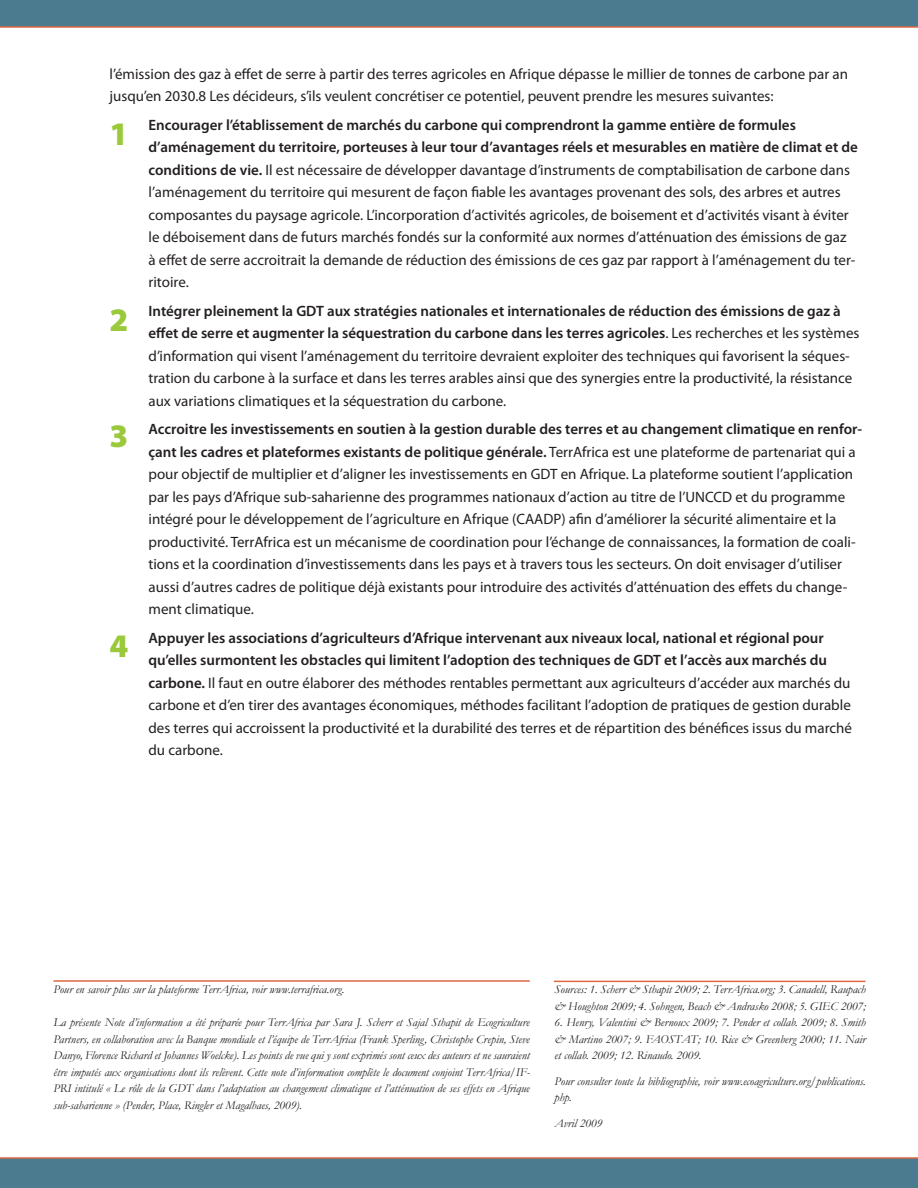
<style>
.page{position:relative;width:918px;height:1188px;background:#fff}
.page>*{position:absolute;margin:0;border:0;box-sizing:border-box;transform-origin:0 0}
.t1{font:900 33px "Myriad Pro";color:#9aca3b}
.t2{font:15px/22.5px "Myriad Pro";color:#231f20}
.t3{font:italic 12px/16.5px "Garamond";color:#231f20;text-align:justify}
.s1{font-weight:600}
</style>
<div class="page">
<div style="left:0;top:1157px;width:918px;height:31px;background:#4b7b8e"></div>
<svg style="left:0;top:0;width:918px;height:28px"></svg>
<hr style="left:54px;top:980px;width:476px;height:2px;background:#de6843">
<hr style="left:554px;top:981px;width:312px;height:1px;background:#de6843">
<p class="t2" style="left:110px;top:62px;width:740px">l’émission des gaz à effet de serre à partir des terres agricoles en Afrique dépasse le millier de tonnes de carbone par an jusqu’en 2030.8 Les décideurs, s’ils veulent concrétiser ce potentiel, peuvent prendre les mesures suivantes:</p>
<p class="t2" style="left:148px;top:113px;width:711px"><span class="s1">Encourager l’établissement de marchés du carbone qui comprendront la gamme entière de formules d’aménagement du territoire, porteuses à leur tour d’avantages réels et mesurables en matière de climat et de conditions de vie.</span> Il est nécessaire de développer davantage d’instruments de comptabilisation de carbone dans l’aménagement du territoire qui mesurent de façon fiable les avantages provenant des sols, des arbres et autres composantes du paysage agricole. L’incorporation d’activités agricoles, de boisement et d’activités visant à éviter le déboisement dans de futurs marchés fondés sur la conformité aux normes d’atténuation des émissions de gaz<br>à effet de serre accroitrait la demande de réduction des émissions de ces gaz par rapport à l’aménagement du ter&shy;ritoire.</p>
<p class="t2" style="left:148px;top:299px;width:712px"><span class="s1">Intégrer pleinement la GDT aux stratégies nationales et internationales de réduction des émissions de gaz à effet de serre et augmenter la séquestration du carbone dans les terres agricoles</span>. Les recherches et les systèmes d’information qui visent l’aménagement du territoire devraient exploiter des techniques qui favorisent la séques&shy;tration du carbone à la surface et dans les terres arables ainsi que des synergies entre la productivité, la résistance aux variations climatiques et la séquestration du carbone.</p>
<p class="t2" style="left:148px;top:418px;width:715px"><span class="s1">Accroitre les investissements en soutien à la gestion durable des terres et au changement climatique en renfor&shy;çant les cadres et plateformes existants de politique générale.</span> TerrAfrica est une plateforme de partenariat qui a pour objectif de multiplier et d’aligner les investissements en GDT en Afrique. La plateforme soutient l’application par les pays d’Afrique sub-saharienne des programmes nationaux d’action au titre de l’UNCCD et du programme intégré pour le développement de l’agriculture en Afrique (CAADP) afin d’améliorer la sécurité alimentaire et la productivité. TerrAfrica est un mécanisme de coordination pour l’échange de connaissances, la formation de coali&shy;tions et la coordination d’investissements dans les pays et à travers tous les secteurs. On doit envisager d’utiliser aussi d’autres cadres de politique déjà existants pour introduire des activités d’atténuation des effets du change&shy;ment climatique.</p>
<p class="t2" style="left:148px;top:626px;width:705px"><span class="s1">Appuyer les associations d’agriculteurs d’Afrique intervenant aux niveaux local, national et régional pour qu’elles surmontent les obstacles qui limitent l’adoption des techniques de GDT et l’accès aux marchés du carbone.</span> Il faut en outre élaborer des méthodes rentables permettant aux agriculteurs d’accéder aux marchés du carbone et d’en tirer des avantages économiques, méthodes facilitant l’adoption de pratiques de gestion durable des terres qui accroissent la productivité et la durabilité des terres et de répartition des bénéfices issus du marché du carbone.</p>
<h1 class="t1" style="left:110px;top:112px;width:20px">1</h1>
<h1 class="t1" style="left:110px;top:298px;width:20px">2</h1>
<h1 class="t1" style="left:110px;top:413px;width:20px">3</h1>
<h1 class="t1" style="left:110px;top:623px;width:20px">4</h1>
<p class="t3" style="left:54px;top:981px;width:293px">Pour en savoir plus sur la plateforme TerrAfrica, voir www.terrafrica.org.</p>
<p class="t3" style="left:54px;top:1014px;width:478px">La présente Note d’information a été préparée pour TerrAfrica par Sara J. Scherr et Sajal Sthapit de Ecogriculture Partners, en collaboration avec la Banque mondiale et l’équipe de TerrAfrica (Frank Sperling, Christophe Crepin, Steve Danyo, Florence Richard et Johannes Woelcke). Les points de vue qui y sont exprimés sont ceux des auteurs et ne sauraient être imputés aux organisations dont ils relèvent. Cette note d’information complète le document conjoint TerrAfrica/IF-PRI intitulé « Le rôle de la GDT dans l’adaptation au changement climatique et l’atténuation de ses effets en Afrique sub-saharienne » (Pender, Place, Ringler et Magalhaes, 2009).</p>
<p class="t3" style="left:555px;top:981px;width:313px">Sources: 1. Scherr &amp; Sthapit 2009; 2. TerrAfrica.org; 3. Canadell, Raupach &amp; Houghton 2009; 4. Sohngen, Beach &amp; Andrasko 2008; 5. GIEC 2007;</p>
<p class="t3" style="left:555px;top:1014px;width:313px">6. Henry, Valentini &amp; Bernoux 2009; 7. Pender et collab. 2009; 8. Smith &amp; Martino 2007; 9. FAOSTAT; 10. Rice &amp; Greenberg 2000; 11. Nair et collab. 2009; 12. Rinaudo. 2009.</p>
<p class="t3" style="left:555px;top:1073px;width:313px">Pour consulter toute la bibliographie, voir www.ecoagriculture.org/publications. php.</p>
<p class="t3" style="left:555px;top:1115px;width:49px">Avril 2009</p>
</div>
